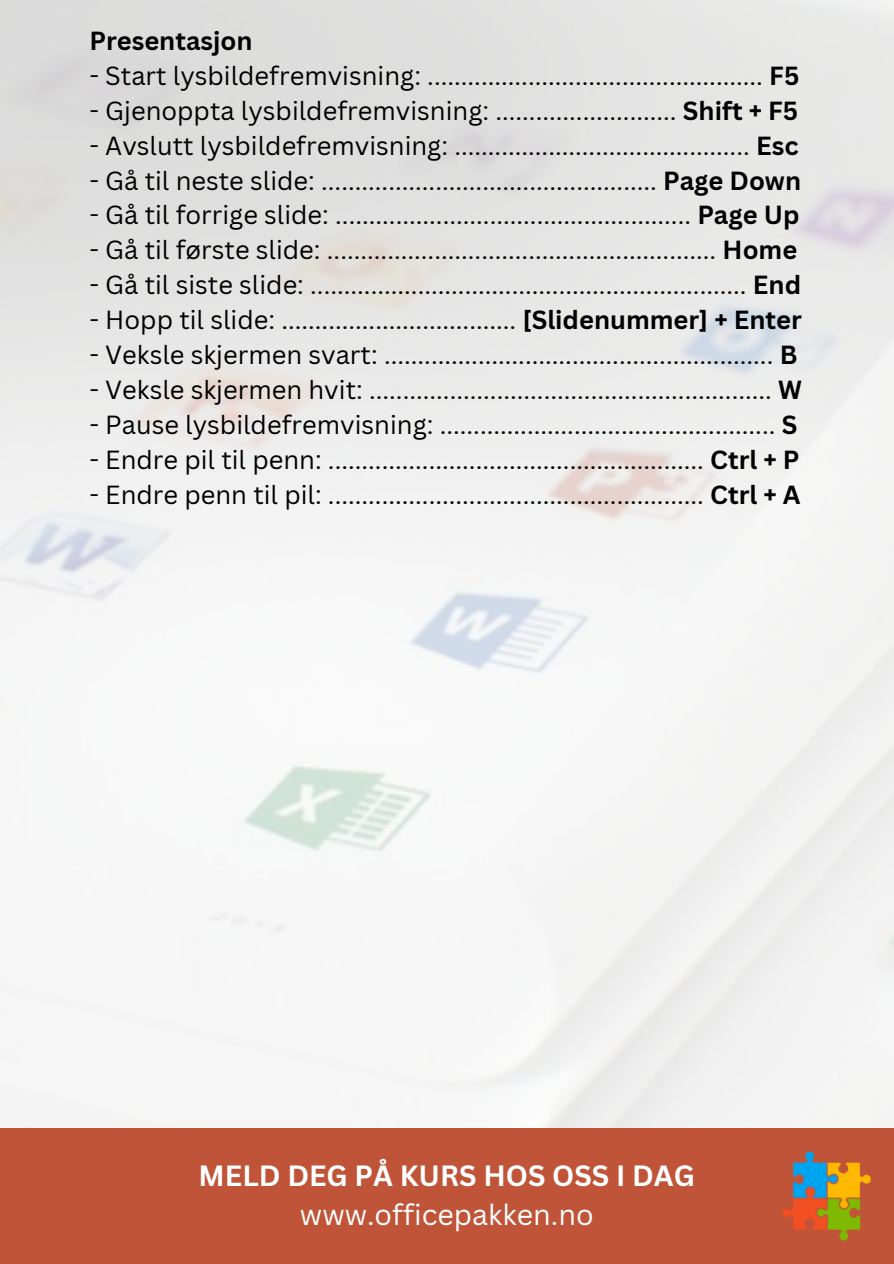
<style>
.page{position:relative;width:894px;height:1264px;background:#fff}
.page>*{position:absolute;margin:0;border:0;box-sizing:border-box;transform-origin:0 0}
.t1{font:700 28.5px/39.3px "Canva Sans";color:#fff;text-align:center}
.t2{font:25.5px "Canva Sans";color:#000}
.t3{font:700 25.5px "Canva Sans";color:#000}
.s1{font-weight:700}
.s2{font-weight:400}
</style>
<div class="page">
<div style="left:0;top:1128px;width:893px;height:135px;background:#c05439"></div>
<img style="left:782px;top:1151px;width:89px;height:90px">
<p class="t3" style="left:89px;top:23px;width:165px">Presentasjon</p>
<p class="t2" style="left:89px;top:58px;width:711px">- Start lysbildefremvisning: .................................................. <span class="s1">F5</span></p>
<p class="t2" style="left:89px;top:92px;width:710px">- Gjenoppta lysbildefremvisning: ........................... <span class="s1">Shift + F5</span></p>
<p class="t2" style="left:89px;top:127px;width:710px">- Avslutt lysbildefremvisning: ............................................ <span class="s1">Esc</span></p>
<p class="t2" style="left:89px;top:162px;width:713px">- Gå til neste slide: .................................................. <span class="s1">Page Down</span></p>
<p class="t2" style="left:89px;top:197px;width:711px">- Gå til forrige slide: ..................................................... <span class="s1">Page Up</span></p>
<p class="t2" style="left:89px;top:232px;width:709px">- Gå til første slide: .......................................................... <span class="s1">Home</span></p>
<p class="t2" style="left:89px;top:267px;width:713px">- Gå til siste slide: ................................................................. <span class="s1">End</span></p>
<p class="t2" style="left:89px;top:302px;width:713px">- Hopp til slide: ................................... <span class="s1">[Slidenummer] + Enter</span></p>
<p class="t2" style="left:89px;top:337px;width:709px">- Veksle skjermen svart: .......................................................... <span class="s1">B</span></p>
<p class="t2" style="left:89px;top:371px;width:714px">- Veksle skjermen hvit: ............................................................ <span class="s1">W</span></p>
<p class="t2" style="left:89px;top:406px;width:709px">- Pause lysbildefremvisning: .................................................. <span class="s1">S</span></p>
<h1 class="t2" style="left:89px;top:441px;width:711px">- Endre pil til penn: ........................................................ <span class="s1">Ctrl + P</span></h1>
<p class="t2" style="left:89px;top:476px;width:712px">- Endre penn til pil: ........................................................ <span class="s1">Ctrl + A</span></p>
<p class="t1" style="left:198px;top:1154px;width:498px">MELD DEG PÅ KURS HOS OSS I DAG <span class="s2">www.officepakken.no</span></p>
</div>
